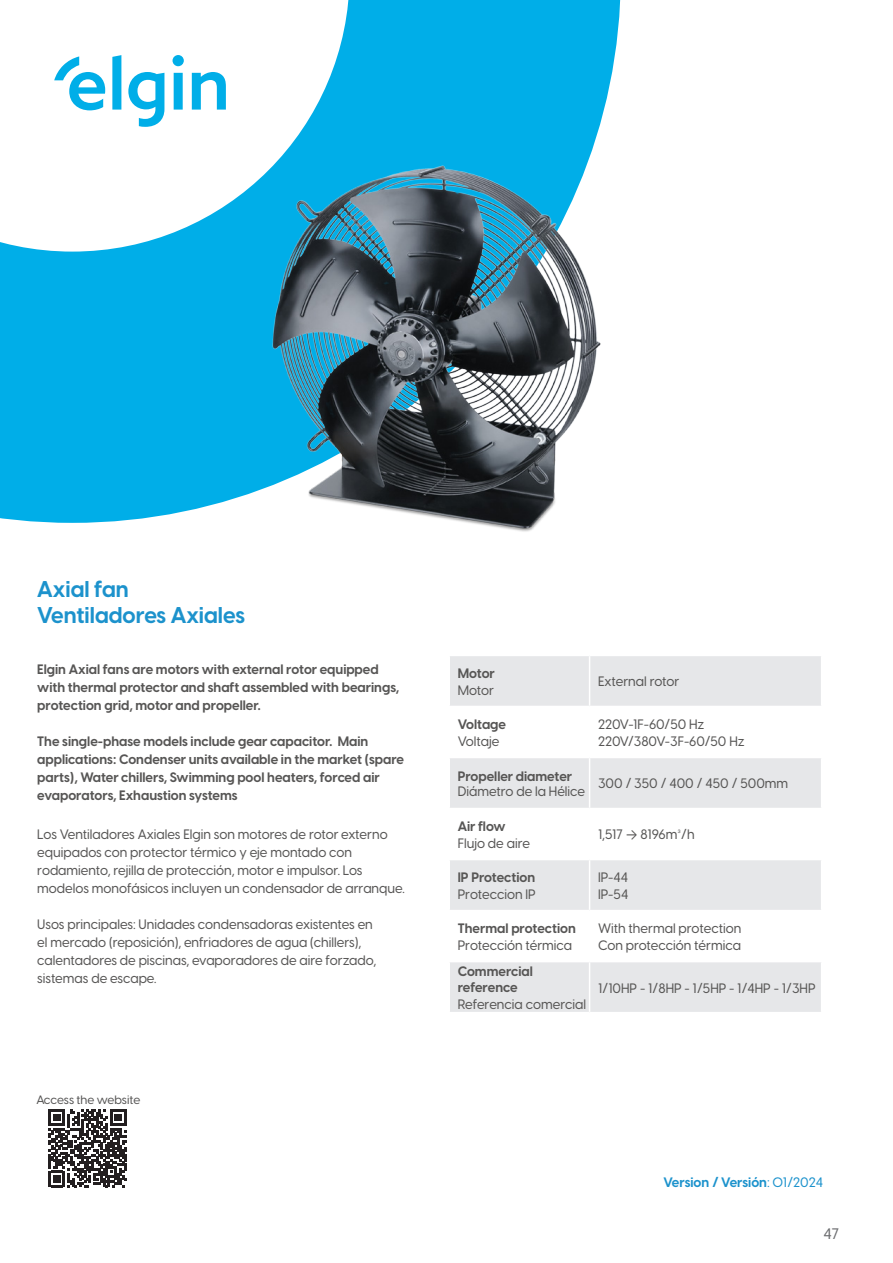
<style>
.page{position:relative;width:893px;height:1263px;background:#fff}
.page>*{position:absolute;margin:0;border:0;box-sizing:border-box;transform-origin:0 0}
.t1{font:700 22.5px/25.5px "Visby CF";color:#1c92cc}
.t2{font:500 15px "Visby CF";color:#6c6d70}
.t3{font:500 13.5px/18px "Visby CF";color:#575655}
.t4{font:700 13.5px/18px "Visby CF";color:#575655}
.t5{font:700 13.5px "Visby CF";color:#1c92cc}
.t6{font:500 12px "Visby CF";letter-spacing:-.005em;color:#575655}
.s1{font-family:"Calibri";font-weight:400}
.s2{font-weight:500}
</style>
<div class="page">
<svg style="left:0;top:0;width:621px;height:523px;fill:#00aee8"></svg>
<svg style="left:173px;top:55px;width:11px;height:55px"></svg>
<svg style="left:192px;top:72px;width:34px;height:38px"></svg>
<svg style="left:112px;top:55px;width:9px;height:55px"></svg>
<svg style="left:128px;top:72px;width:36px;height:54px"></svg>
<svg style="left:54px;top:56px;width:51px;height:54px"></svg>
<svg style="left:49px;top:1109px;width:78px;height:78px"></svg>
<svg style="left:450px;top:656px;width:371px;height:152px;fill:#e6e7e9"></svg>
<svg style="left:450px;top:860px;width:371px;height:152px;fill:#e6e7e9"></svg>
<hr style="left:589px;top:656px;width:1px;height:50px;background:#fff">
<hr style="left:448px;top:706px;width:142px;height:1px;background:#fff">
<hr style="left:590px;top:706px;width:232px;height:1px;background:#fff">
<hr style="left:589px;top:707px;width:1px;height:50px;background:#fff">
<hr style="left:448px;top:757px;width:142px;height:1px;background:#fff">
<hr style="left:590px;top:757px;width:232px;height:1px;background:#fff">
<hr style="left:589px;top:758px;width:1px;height:50px;background:#fff">
<hr style="left:589px;top:860px;width:1px;height:50px;background:#fff">
<hr style="left:448px;top:910px;width:142px;height:1px;background:#fff">
<hr style="left:590px;top:910px;width:232px;height:1px;background:#fff">
<hr style="left:589px;top:911px;width:1px;height:50px;background:#fff">
<hr style="left:448px;top:961px;width:142px;height:1px;background:#fff">
<hr style="left:590px;top:961px;width:232px;height:1px;background:#fff">
<hr style="left:589px;top:962px;width:1px;height:50px;background:#fff">
<img style="left:120px;top:126px;width:501px;height:406px">
<h1 class="t1" style="left:37px;top:577px;width:209px">Axial fan<br>Ventiladores Axiales</h1>
<p class="t4" style="left:37px;top:660px;width:363px">Elgin Axial fans are motors with external rotor equipped with thermal protector and shaft assembled with bearings, protection grid, motor and propeller.</p>
<p class="t4" style="left:37px;top:732px;width:368px">The single-phase models include gear capacitor. Main applications: Condenser units available in the market (spare parts), Water chillers, Swimming pool heaters, forced air evaporators, Exhaustion systems</p>
<p class="t3" style="left:37px;top:825px;width:369px">Los Ventiladores Axiales Elgin son motores de rotor externo equipados con protector térmico y eje montado con rodamiento, rejilla de protección, motor e impulsor. Los modelos monofásicos incluyen un condensador de arranque.</p>
<p class="t3" style="left:37px;top:915px;width:340px">Usos principales: Unidades condensadoras existentes en el mercado (reposición), enfriadores de agua (chillers), calentadores de piscinas, evaporadores de aire forzado, sistemas de escape.</p>
<p class="t6" style="left:36px;top:1092px;width:105px">Access the website</p>
<p class="t4" style="left:458px;top:664px;width:39px">Motor</p>
<p class="t3" style="left:458px;top:681px;width:38px">Motor</p>
<p class="t4" style="left:458px;top:715px;width:50px">Voltage</p>
<p class="t3" style="left:458px;top:732px;width:43px">Voltaje</p>
<p class="t4" style="left:458px;top:767px;width:116px">Propeller diameter</p>
<p class="t3" style="left:458px;top:782px;width:129px">Diámetro de la Hélice</p>
<p class="t4" style="left:458px;top:817px;width:49px">Air flow</p>
<p class="t3" style="left:458px;top:834px;width:74px">Flujo de aire</p>
<p class="t4" style="left:458px;top:868px;width:79px">IP Protection</p>
<p class="t3" style="left:458px;top:885px;width:79px">Proteccion IP</p>
<p class="t4" style="left:458px;top:919px;width:120px">Thermal protection</p>
<p class="t3" style="left:458px;top:936px;width:116px">Protección térmica</p>
<p class="t4" style="left:458px;top:963px;width:77px;line-height:16.5px">Commercial reference</p>
<p class="t3" style="left:458px;top:995px;width:130px">Referencia comercial</p>
<p class="t3" style="left:598px;top:673px;width:83px">External rotor</p>
<p class="t3" style="left:598px;top:716px;width:148px;line-height:16.5px">220V-1F-60/50 Hz<br>220V/380V-3F-60/50 Hz</p>
<p class="t3" style="left:598px;top:775px;width:192px">300 / 350 / 400 / 450 / 500mm</p>
<p class="t3" style="left:598px;top:826px;width:98px">1,517 <span class="s1">→</span> 8196m³/h</p>
<p class="t3" style="left:598px;top:869px;width:32px;line-height:16.5px">IP-44<br>IP-54</p>
<p class="t3" style="left:598px;top:920px;width:145px;line-height:16.5px">With thermal protection<br>Con protección térmica</p>
<p class="t3" style="left:598px;top:979px;width:219px">1/10HP - 1/8HP - 1/5HP - 1/4HP - 1/3HP</p>
<p class="t5" style="left:663px;top:1173px;width:161px">Version / Versión<span class="s2">: 01/2024</span></p>
<p class="t2" style="left:823px;top:1224px;width:17px">47</p>
</div>
